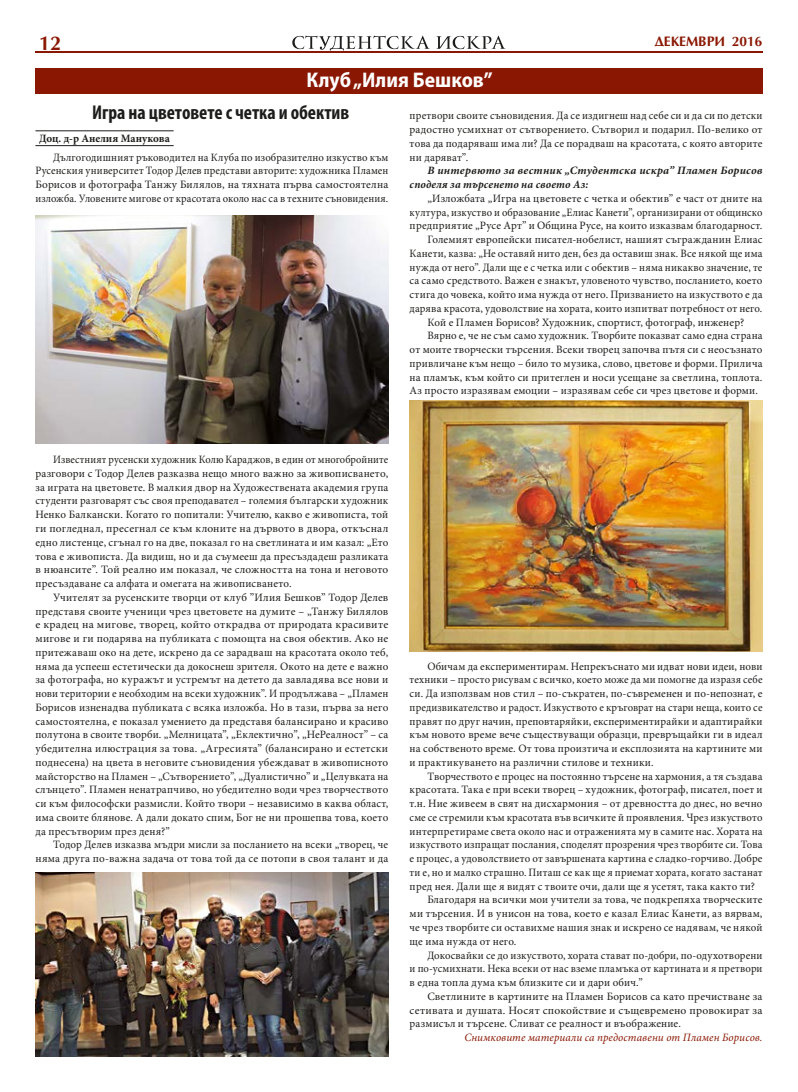
<style>
.page{position:relative;width:798px;height:1092px;background:#fff}
.page>*{position:absolute;margin:0;border:0;box-sizing:border-box;transform-origin:0 0}
.t1{font:700 semi-condensed 21.25px "Myriad Pro";color:#fff}
.t2{font:700 condensed 20px "Myriad Pro";letter-spacing:-.005em;color:#1d1d1b}
.t3{font:700 20px "AG Optima Cyr";color:#8a1702}
.t4{font:700 13.75px "AG Optima Cyr";color:#8a1702}
.t5{font:11.25px/13.8px "Minion Pro";letter-spacing:.015em;color:#1d1d1b;text-align:justify}
.t6{font:11.25px/13.8px "Minion Pro";letter-spacing:.015em;color:#1d1d1b;text-align:justify;scale:.93 1}
.t7{font:11.25px/13.8px "Minion Pro";letter-spacing:.015em;color:#1d1d1b;text-align:justify;scale:.96 1}
.t8{font:11.25px/13.8px "Minion Pro";letter-spacing:.015em;color:#1d1d1b;text-align:justify;scale:.95 1}
.t9{font:italic 700 11.25px/13.8px "Minion Pro";letter-spacing:.02em;color:#1d1d1b}
.t10{font:11.25px "Minion Pro";letter-spacing:.015em;color:#1d1d1b;scale:.94 1}
.t11{font:italic 11.25px "Minion Pro";letter-spacing:.01em;color:#8a1702}
.t12{font:700 11.25px "Minion Pro";color:#1d1d1b}
</style>
<div class="page">
<svg style="left:436px;top:36px;width:69px;height:13px"></svg>
<svg style="left:292px;top:35px;width:138px;height:17px"></svg>
<hr style="left:35px;top:52px;width:727px;height:1px;background:#8a1702">
<div style="left:35px;top:68px;width:727px;height:26px;background:#8a1702"></div>
<hr style="left:35px;top:130px;width:138px;height:1px;background:#1d1d1b">
<hr style="left:35px;top:145px;width:138px;height:1px;background:#1d1d1b">
<img style="left:409px;top:400px;width:353px;height:251px">
<img style="left:35px;top:215px;width:353px;height:228px">
<img style="left:35px;top:872px;width:353px;height:184px">
<h2 class="t3" style="left:39px;top:32px;width:24px">12</h2>
<p class="t4" style="left:654px;top:34px;width:109px">ДЕКЕМВРИ 2016</p>
<h1 class="t1" style="left:306px;top:66px;width:187px">Клуб „Илия Бешков”</h1>
<h2 class="t2" style="left:92px;top:100px;width:258px">Игра на цветовете с четка и обектив</h2>
<p class="t12" style="left:39px;top:130px;width:132px">Доц. д-р Анелия Манукова</p>
<p class="t8" style="left:35px;top:150px;width:373px;text-indent:18px">Дългогодишният ръководител на Клуба по изобразително изкуство към Русенския университет Тодор Делев представи авторите: художника Пламен Борисов и фотографа Танжу Билялов, на тяхната първа самостоятелна изложба. Уловените мигове от красотата около нас са в техните съновидения.</p>
<p class="t7" style="left:409px;top:109px;width:369px">претвори своите съновидения. Да се издигнеш над себе си и да си по детски радостно усмихнат от сътворението. Сътворил и подарил. По-велико от това да подаряваш има ли? Да се порадваш на красотата, с която авторите ни даряват”.</p>
<p class="t9" style="left:409px;top:164px;width:354px;text-indent:18px">В интервюто за вестник „Студентска искра” Пламен Борисов споделя за търсенето на своето Аз:</p>
<p class="t5" style="left:427px;top:191px;width:336px">„Изложбата „Игра на цветовете с четка и обектив” е част от дните на</p>
<p class="t10" style="left:409px;top:204px;width:377px">култура, изкуство и образование „Елиас Канети”, организирани от общинско</p>
<p class="t5" style="left:409px;top:219px;width:354px">предприятие „Русе Арт” и Община Русе, на които изказвам благодарност.</p>
<p class="t5" style="left:427px;top:233px;width:336px">Големият европейски писател-нобелист, нашият съгражданин Елиас</p>
<p class="t7" style="left:409px;top:246px;width:369px">Канети, казва: „Не оставяй нито ден, без да оставиш знак. Все някой ще има</p>
<p class="t7" style="left:409px;top:260px;width:369px">нужда от него”. Дали ще е с четка или с обектив – няма никакво значение, те</p>
<p class="t5" style="left:409px;top:274px;width:354px">са само средството. Важен е знакът, уловеното чувство, посланието, което</p>
<p class="t5" style="left:409px;top:288px;width:354px">стига до човека, който има нужда от него. Призванието на изкуството е да</p>
<p class="t5" style="left:409px;top:301px;width:354px">дарява красота, удоволствие на хората, които изпитват потребност от него.</p>
<p class="t5" style="left:427px;top:315px;width:318px">Кой е Пламен Борисов? Художник, спортист, фотограф, инженер?</p>
<p class="t5" style="left:427px;top:329px;width:336px">Вярно е, че не съм само художник. Творбите показват само една страна</p>
<p class="t5" style="left:409px;top:343px;width:354px">от моите творчески търсения. Всеки творец започва пътя си с неосъзнато</p>
<p class="t5" style="left:409px;top:356px;width:354px">привличане към нещо – било то музика, слово, цветове и форми. Прилича</p>
<p class="t5" style="left:409px;top:370px;width:354px">на пламък, към който си притеглен и носи усещане за светлина, топлота.</p>
<p class="t5" style="left:409px;top:384px;width:350px">Аз просто изразявам емоции – изразявам себе си чрез цветове и форми.</p>
<p class="t6" style="left:35px;top:453px;width:381px;text-indent:18px">Известният русенски художник Колю Караджов, в един от многобройните разговори с Тодор Делев разказва нещо много важно за живописването, за играта на цветовете. В малкия двор на Художествената академия група студенти разговарят със своя преподавател – големия български художник Ненко Балкански. Когато го попитали: Учителю, какво е живописта, той ги погледнал, пресегнал се към клоните на дървото в двора, откъснал едно листенце, сгънал го на две, показал го на светлината и им казал: „Ето това е живописта. Да видиш, но и да съумееш да пресъздадеш разликата в нюансите”. Той реално им показал, че сложността на тона и неговото пресъздаване са алфата и омегата на живописването.</p>
<p class="t5" style="left:35px;top:590px;width:354px;text-indent:18px">Учителят за русенските творци от клуб ”Илия Бешков” Тодор Делев представя своите ученици чрез цветовете на думите – „Танжу Билялов е крадец на мигове, творец, който открадва от природата красивите мигове и ги подарява на публиката с помощта на своя обектив. Ако не притежаваш око на дете, искрено да се зарадваш на красотата около теб, няма да успееш естетически да докоснеш зрителя. Окото на дете е важно за фотографа, но куражът и устремът на детето да завладява все нови и нови територии е необходим на всеки художник”. И продължава – „Пламен Борисов изненадва публиката с всяка изложба. Но в тази, първа за него самостоятелна, е показал умението да представя балансирано и красиво полутона в своите творби. „Мелницата”, „Еклектично”, „НеРеалност” – са убедителна илюстрация за това. „Агресията” (балансирано и естетски поднесена) на цвета в неговите съновидения убеждават в живописното майсторство на Пламен – „Сътворението”, „Дуалистично” и „Целувката на слънцето”. Пламен ненатрапчиво, но убедително води чрез творчеството си към философски размисли. Който твори – независимо в каква област, има своите блянове. А дали докато спим, Бог не ни прошепва това, което да пресътворим през деня?”</p>
<p class="t5" style="left:35px;top:838px;width:354px;text-align:right">Тодор Делев изказва мъдри мисли за посланието на всеки „творец, че няма друга по-важна задача от това той да се потопи в своя талант и да</p>
<p class="t5" style="left:409px;top:659px;width:354px;text-indent:18px">Обичам да експериментирам. Непрекъснато ми идват нови идеи, нови техники – просто рисувам с всичко, което може да ми помогне да изразя себе си. Да използвам нов стил – по-съкратен, по-съвременен и по-непознат, е предизвикателство и радост. Изкуството е кръговрат на стари неща, които се правят по друг начин, преповтаряйки, експериментирайки и адаптирайки към новото време вече съществуващи образци, превръщайки ги в идеал на собственото време. От това произтича и експлозията на картините ми и практикуването на различни стилове и техники.</p>
<p class="t5" style="left:427px;top:769px;width:336px">Творчеството е процес на постоянно търсене на хармония, а тя създава</p>
<p class="t5" style="left:409px;top:783px;width:354px">красотата. Така е при всеки творец – художник, фотограф, писател, поет и</p>
<p class="t5" style="left:409px;top:796px;width:354px">т.н. Ние живеем в свят на дисхармония – от древността до днес, но вечно</p>
<p class="t8" style="left:409px;top:810px;width:373px">сме се стремили към красотата във всичките й проявления. Чрез изкуството</p>
<p class="t5" style="left:409px;top:824px;width:354px">интерпретираме света около нас и отраженията му в самите нас. Хората на</p>
<p class="t7" style="left:409px;top:838px;width:369px">изкуството изпращат послания, споделят прозрения чрез творбите си. Това</p>
<p class="t7" style="left:409px;top:851px;width:369px">е процес, а удоволствието от завършената картина е сладко-горчиво. Добре</p>
<p class="t8" style="left:409px;top:865px;width:373px">ти е, но и малко страшно. Питаш се как ще я приемат хората, когато застанат</p>
<p class="t5" style="left:409px;top:879px;width:347px">пред нея. Дали ще я видят с твоите очи, дали ще я усетят, така както ти?</p>
<p class="t5" style="left:427px;top:893px;width:336px">Благодаря на всички мои учители за това, че подкрепяха творческите</p>
<p class="t5" style="left:409px;top:906px;width:354px">ми търсения. И в унисон на това, което е казал Елиас Канети, аз вярвам,</p>
<p class="t5" style="left:409px;top:920px;width:354px">че чрез творбите си оставихме нашия знак и искрено се надявам, че някой</p>
<p class="t5" style="left:409px;top:934px;width:108px">ще има нужда от него.</p>
<p class="t7" style="left:427px;top:948px;width:350px">Докосвайки се до изкуството, хората стават по-добри, по-одухотворени</p>
<p class="t8" style="left:409px;top:961px;width:373px">и по-усмихнати. Нека всеки от нас вземе пламъка от картината и я претвори</p>
<p class="t5" style="left:409px;top:975px;width:234px">в една топла дума към близките си и дари обич.”</p>
<p class="t5" style="left:427px;top:989px;width:336px">Светлините в картините на Пламен Борисов са като пречистване за</p>
<p class="t5" style="left:409px;top:1003px;width:354px">сетивата и душата. Носят спокойствие и същевремено провокират за</p>
<p class="t5" style="left:409px;top:1016px;width:273px">размисъл и търсене. Сливат се реалност и въображение.</p>
<p class="t11" style="left:464px;top:1029px;width:299px">Снимковите материали са предоставени от Пламен Борисов.</p>
</div>
